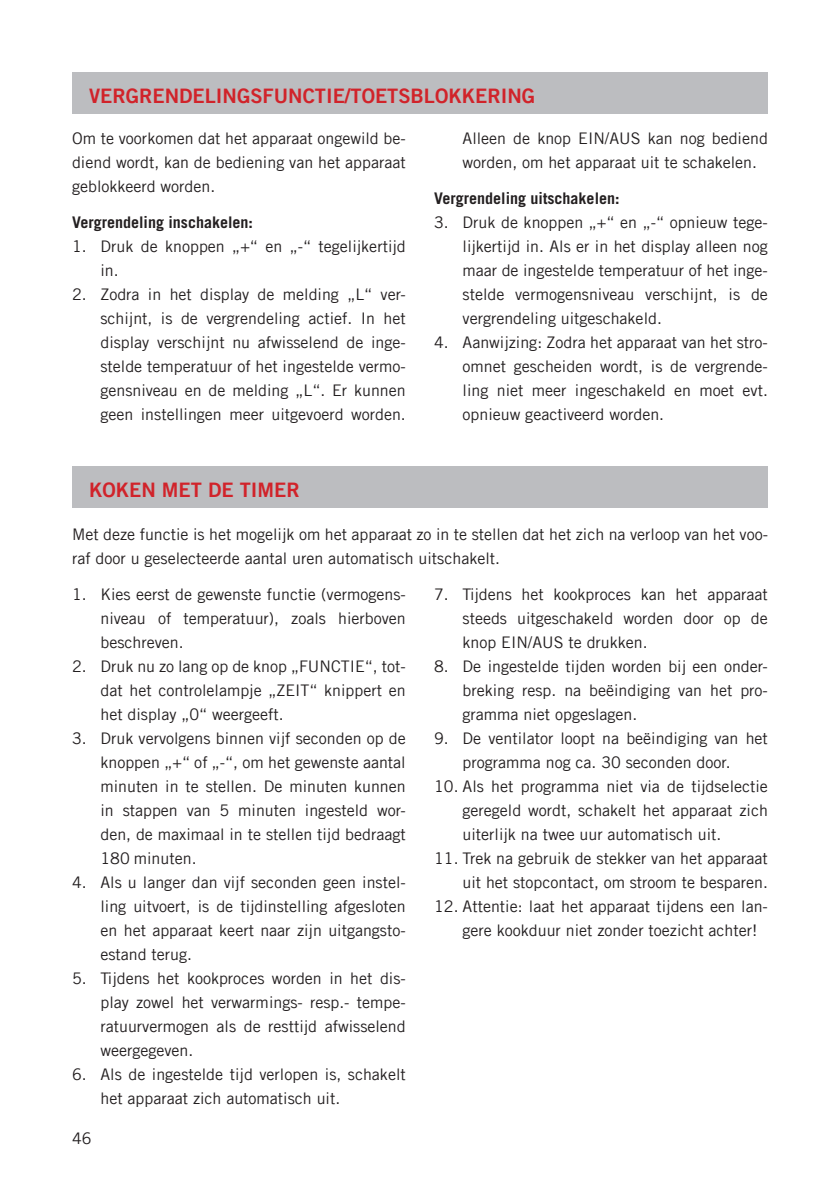
<style>
.page{position:relative;width:840px;height:1191px;background:#fff}
.page>*{position:absolute;margin:0;border:0;box-sizing:border-box;transform-origin:0 0}
.t1{font:20px "Trade Gothic LT Com Bd 2";color:#d1232a}
.t2{font:16px/24px "Trade Gothic LT Com";color:#231f20;text-align:justify}
.t3{font:700 16px "Trade Gothic LT Com";color:#231f20}
</style>
<div class="page">
<div style="left:72px;top:72px;width:695px;height:42px;background:#bcbdc0"></div>
<div style="left:72px;top:466px;width:695px;height:42px;background:#bcbdc0"></div>
<p class="t1" style="left:89px;top:83px;width:447px">VERGRENDELINGSFUNCTIE/TOETSBLOKKERING</p>
<p class="t2" style="left:72px;top:126px;width:335px">Om te voorkomen dat het apparaat ongewild be&shy;diend wordt, kan de bediening van het apparaat geblokkeerd worden.</p>
<p class="t3" style="left:72px;top:212px;width:182px">Vergrendeling inschakelen:</p>
<p class="t2" style="left:100px;top:234px;width:307px;text-indent:-28px">1. Druk de knoppen „+“ en „-“ tegelijkertijd in.</p>
<p class="t2" style="left:100px;top:282px;width:307px;text-indent:-28px">2. Zodra in het display de melding „L“ ver&shy;schijnt, is de vergrendeling actief. In het display verschijnt nu afwisselend de inge&shy;stelde temperatuur of het ingestelde vermo&shy;gensniveau en de melding „L“. Er kunnen geen instellingen meer uitgevoerd worden.</p>
<p class="t2" style="left:462px;top:126px;width:307px">Alleen de knop EIN/AUS kan nog bediend worden, om het apparaat uit te schakelen.</p>
<p class="t3" style="left:434px;top:188px;width:187px">Vergrendeling uitschakelen:</p>
<p class="t2" style="left:462px;top:210px;width:307px;text-indent:-28px">3. Druk de knoppen „+“ en „-“ opnieuw tege&shy;lijkertijd in. Als er in het display alleen nog maar de ingestelde temperatuur of het inge&shy;stelde vermogensniveau verschijnt, is de vergrendeling uitgeschakeld.</p>
<p class="t2" style="left:462px;top:330px;width:307px;text-indent:-28px">4. Aanwijzing: Zodra het apparaat van het stro&shy;omnet gescheiden wordt, is de vergrende&shy;ling niet meer ingeschakeld en moet evt. opnieuw geactiveerd worden.</p>
<p class="t1" style="left:89px;top:477px;width:212px">KOKEN MET DE TIMER</p>
<p class="t2" style="left:72px;top:522px;width:697px">Met deze functie is het mogelijk om het apparaat zo in te stellen dat het zich na verloop van het voo&shy;raf door u geselecteerde aantal uren automatisch uitschakelt.</p>
<p class="t2" style="left:100px;top:582px;width:307px;text-indent:-28px">1. Kies eerst de gewenste functie (vermogens&shy;niveau of temperatuur), zoals hierboven beschreven.</p>
<p class="t2" style="left:100px;top:654px;width:306px;text-indent:-28px">2. Druk nu zo lang op de knop „FUNCTIE“, tot&shy;dat het controlelampje „ZEIT“ knippert en het display „0“ weergeeft.</p>
<p class="t2" style="left:100px;top:726px;width:307px;text-indent:-28px">3. Druk vervolgens binnen vijf seconden op de knoppen „+“ of „-“, om het gewenste aantal minuten in te stellen. De minuten kunnen in stappen van 5 minuten ingesteld wor&shy;den, de maximaal in te stellen tijd bedraagt 180 minuten.</p>
<p class="t2" style="left:100px;top:870px;width:307px;text-indent:-28px">4. Als u langer dan vijf seconden geen instel&shy;ling uitvoert, is de tijdinstelling afgesloten en het apparaat keert naar zijn uitgangsto&shy;estand terug.</p>
<p class="t2" style="left:100px;top:966px;width:307px;text-indent:-28px">5. Tijdens het kookproces worden in het dis&shy;play zowel het verwarmings- resp.- tempe&shy;ratuurvermogen als de resttijd afwisselend weergegeven.</p>
<p class="t2" style="left:100px;top:1062px;width:306px;text-indent:-28px">6. Als de ingestelde tijd verlopen is, schakelt het apparaat zich automatisch uit.</p>
<p class="t2" style="left:462px;top:582px;width:306px;text-indent:-28px">7. Tijdens het kookproces kan het apparaat steeds uitgeschakeld worden door op de knop EIN/AUS te drukken.</p>
<p class="t2" style="left:462px;top:654px;width:307px;text-indent:-28px">8. De ingestelde tijden worden bij een onder&shy;breking resp. na beëindiging van het pro&shy;gramma niet opgeslagen.</p>
<p class="t2" style="left:434px;top:726px;width:335px;text-align:center">9. De ventilator loopt na beëindiging van het programma nog ca. 30 seconden door.</p>
<p class="t2" style="left:462px;top:774px;width:307px;text-indent:-28px">10. Als het programma niet via de tijdselectie geregeld wordt, schakelt het apparaat zich uiterlijk na twee uur automatisch uit.</p>
<p class="t2" style="left:434px;top:846px;width:335px;text-align:right">11. Trek na gebruik de stekker van het apparaat uit het stopcontact, om stroom te besparen.</p>
<p class="t2" style="left:462px;top:894px;width:307px;text-indent:-28px">12. Attentie: laat het apparaat tijdens een lan&shy;gere kookduur niet zonder toezicht achter!</p>
<p class="t2" style="left:72px;top:1126px;width:21px">46</p>
</div>
